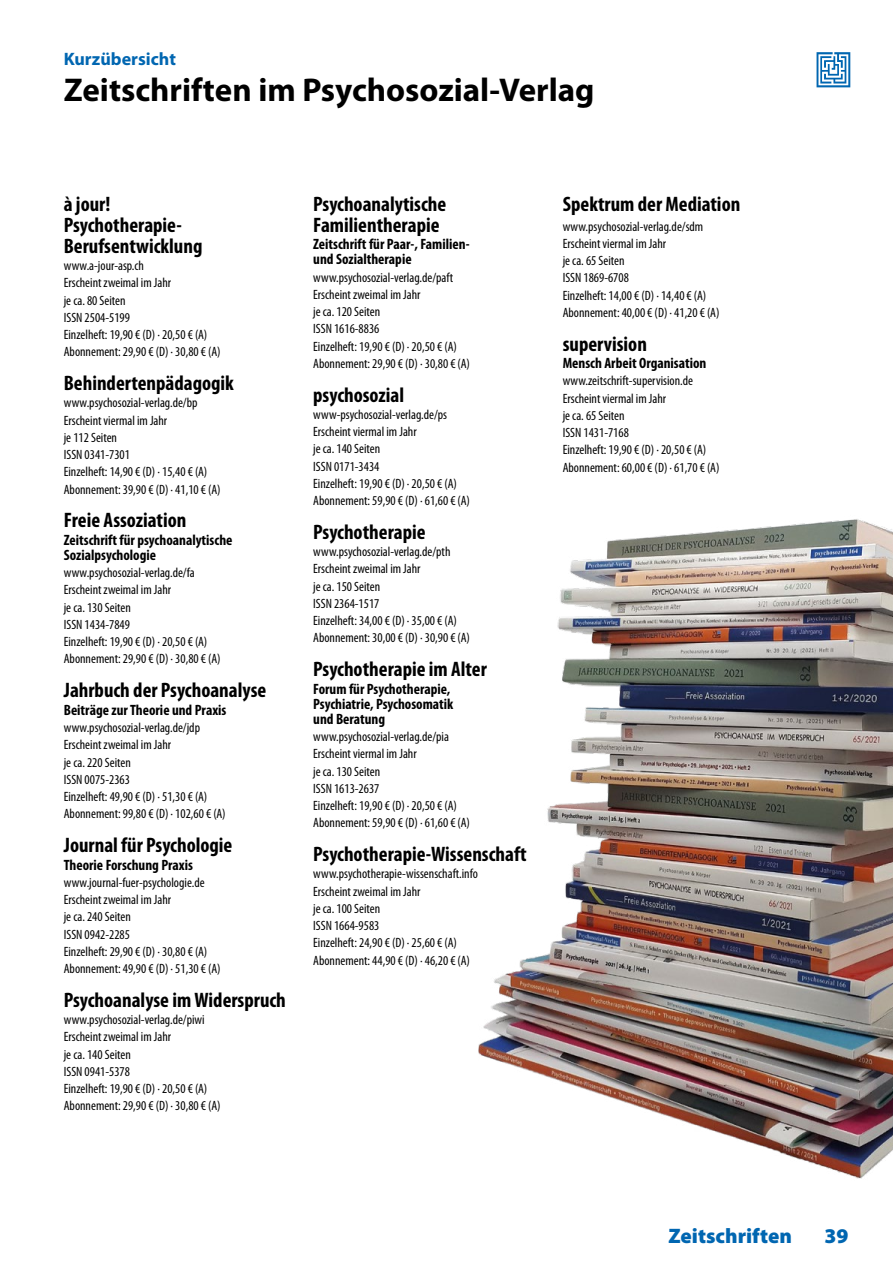
<style>
.page{position:relative;width:893px;height:1263px;background:#fff}
.page>*{position:absolute;margin:0;border:0;box-sizing:border-box;transform-origin:0 0}
.t1{font:700 33px "Myriad Pro";color:#000}
.t2{font:700 condensed 21px/21px "Myriad Pro";color:#000}
.t3{font:900 21px "Myriad Pro";color:#0066b1}
.t4{font:700 18px "Myriad Pro";color:#0066b1}
.t5{font:700 condensed 15px/15px "Myriad Pro";color:#000}
.t6{font:condensed 13.5px/17.2px "Myriad Pro";color:#000}
</style>
<div class="page">
<svg style="left:816px;top:52px;width:34px;height:35px"></svg>
<img style="left:478px;top:519px;width:415px;height:660px">
<h3 class="t4" style="left:64px;top:47px;width:114px">Kurzübersicht</h3>
<h1 class="t1" style="left:64px;top:68px;width:532px">Zeitschriften im Psychosozial-Verlag</h1>
<h2 class="t2" style="left:64px;top:193px;width:140px">à jour!<br>Psychotherapie-<br>Berufsentwicklung</h2>
<p class="t6" style="left:64px;top:257px;width:158px">www.a-jour-asp.ch<br>Erscheint zweimal im Jahr<br>je ca. 80 Seiten<br>ISSN 2504-5199<br>Einzelheft: 19,90 € (D) · 20,50 € (A)<br>Abonnement: 29,90 € (D) · 30,80 € (A)</p>
<h2 class="t2" style="left:64px;top:372px;width:172px">Behindertenpädagogik</h2>
<p class="t6" style="left:64px;top:394px;width:158px">www.psychosozial-verlag.de/bp<br>Erscheint viermal im Jahr<br>je 112 Seiten<br>ISSN 0341-7301<br>Einzelheft: 14,90 € (D) · 15,40 € (A)<br>Abonnement: 39,90 € (D) · 41,10 € (A)</p>
<h2 class="t2" style="left:64px;top:509px;width:124px">Freie Assoziation</h2>
<p class="t5" style="left:64px;top:532px;width:170px">Zeitschrift für psychoanalytische<br>Sozialpsychologie</p>
<p class="t6" style="left:64px;top:564px;width:158px">www.psychosozial-verlag.de/fa<br>Erscheint zweimal im Jahr<br>je ca. 130 Seiten<br>ISSN 1434-7849<br>Einzelheft: 19,90 € (D) · 20,50 € (A)<br>Abonnement: 29,90 € (D) · 30,80 € (A)</p>
<h2 class="t2" style="left:64px;top:679px;width:204px">Jahrbuch der Psychoanalyse</h2>
<p class="t5" style="left:64px;top:702px;width:164px">Beiträge zur Theorie und Praxis</p>
<p class="t6" style="left:64px;top:719px;width:163px">www.psychosozial-verlag.de/jdp<br>Erscheint zweimal im Jahr<br>je ca. 220 Seiten<br>ISSN 0075-2363<br>Einzelheft: 49,90 € (D) · 51,30 € (A)<br>Abonnement: 99,80 € (D) · 102,60 € (A)</p>
<h2 class="t2" style="left:64px;top:834px;width:170px">Journal für Psychologie</h2>
<p class="t5" style="left:64px;top:857px;width:131px">Theorie Forschung Praxis</p>
<p class="t6" style="left:64px;top:873px;width:158px">www.journal-fuer-psychologie.de<br>Erscheint zweimal im Jahr<br>je ca. 240 Seiten<br>ISSN 0942-2285<br>Einzelheft: 29,90 € (D) · 30,80 € (A)<br>Abonnement: 49,90 € (D) · 51,30 € (A)</p>
<h2 class="t2" style="left:64px;top:989px;width:224px">Psychoanalyse im Widerspruch</h2>
<p class="t6" style="left:64px;top:1011px;width:158px">www.psychosozial-verlag.de/piwi<br>Erscheint zweimal im Jahr<br>je ca. 140 Seiten<br>ISSN 0941-5378<br>Einzelheft: 19,90 € (D) · 20,50 € (A)<br>Abonnement: 29,90 € (D) · 30,80 € (A)</p>
<h2 class="t2" style="left:313px;top:193px;width:135px">Psychoanalytische<br>Familientherapie</h2>
<p class="t5" style="left:313px;top:237px;width:158px">Zeitschrift für Paar-, Familien&shy;und Sozialtherapie</p>
<p class="t6" style="left:313px;top:268px;width:158px">www.psychosozial-verlag.de/paft<br>Erscheint zweimal im Jahr<br>je ca. 120 Seiten<br>ISSN 1616-8836<br>Einzelheft: 19,90 € (D) · 20,50 € (A)<br>Abonnement: 29,90 € (D) · 30,80 € (A)</p>
<h2 class="t2" style="left:313px;top:384px;width:92px">psychosozial</h2>
<p class="t6" style="left:313px;top:406px;width:158px">www-psychosozial-verlag.de/ps<br>Erscheint viermal im Jahr<br>je ca. 140 Seiten<br>ISSN 0171-3434<br>Einzelheft: 19,90 € (D) · 20,50 € (A)<br>Abonnement: 59,90 € (D) · 61,60 € (A)</p>
<h2 class="t2" style="left:313px;top:521px;width:114px">Psychotherapie</h2>
<p class="t6" style="left:313px;top:543px;width:158px">www.psychosozial-verlag.de/pth<br>Erscheint zweimal im Jahr<br>je ca. 150 Seiten<br>ISSN 2364-1517<br>Einzelheft: 34,00 € (D) · 35,00 € (A)<br>Abonnement: 30,00 € (D) · 30,90 € (A)</p>
<h2 class="t2" style="left:313px;top:658px;width:175px">Psychotherapie im Alter</h2>
<p class="t5" style="left:313px;top:681px;width:142px">Forum für Psychotherapie,<br>Psychiatrie, Psychosomatik und Beratung</p>
<p class="t6" style="left:313px;top:728px;width:158px">www.psychosozial-verlag.de/pia<br>Erscheint viermal im Jahr<br>je ca. 130 Seiten<br>ISSN 1613-2637<br>Einzelheft: 19,90 € (D) · 20,50 € (A)<br>Abonnement: 59,90 € (D) · 61,60 € (A)</p>
<h2 class="t2" style="left:313px;top:843px;width:215px">Psychotherapie-Wissenschaft</h2>
<p class="t6" style="left:313px;top:865px;width:166px">www.psychotherapie-wissenschaft.info<br>Erscheint zweimal im Jahr<br>je ca. 100 Seiten<br>ISSN 1664-9583<br>Einzelheft: 24,90 € (D) · 25,60 € (A)<br>Abonnement: 44,90 € (D) · 46,20 € (A)</p>
<h2 class="t2" style="left:563px;top:193px;width:179px">Spektrum der Mediation</h2>
<p class="t6" style="left:563px;top:217px;width:158px">www.psychosozial-verlag.de/sdm<br>Erscheint viermal im Jahr<br>je ca. 65 Seiten<br>ISSN 1869-6708<br>Einzelheft: 14,00 € (D) · 14,40 € (A)<br>Abonnement: 40,00 € (D) · 41,20 € (A)</p>
<h2 class="t2" style="left:563px;top:333px;width:86px">supervision</h2>
<p class="t5" style="left:563px;top:355px;width:145px">Mensch Arbeit Organisation</p>
<p class="t6" style="left:563px;top:372px;width:158px">www.zeitschrift-supervision.de<br>Erscheint viermal im Jahr<br>je ca. 65 Seiten<br>ISSN 1431-7168<br>Einzelheft: 19,90 € (D) · 20,50 € (A)<br>Abonnement: 60,00 € (D) · 61,70 € (A)</p>
<h2 class="t3" style="left:668px;top:1221px;width:125px">Zeitschriften</h2>
<h2 class="t3" style="left:824px;top:1221px;width:26px">39</h2>
</div>
